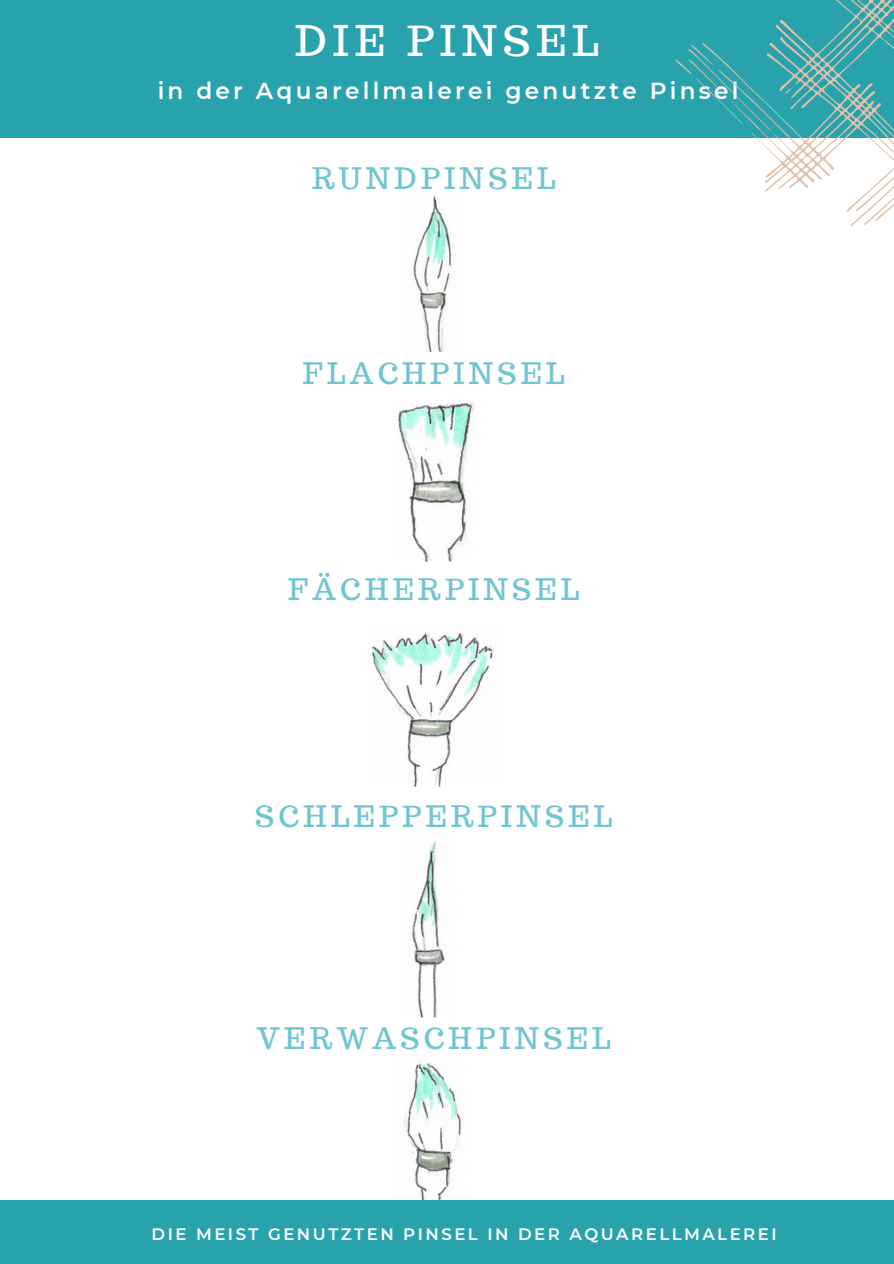
<style>
.page{position:relative;width:894px;height:1264px;background:#fff}
.page>*{position:absolute;margin:0;border:0;box-sizing:border-box;transform-origin:0 0}
.t1{font:41.4px "Trocchi";letter-spacing:.15em;color:#fff}
.t2{font:28.95px "Trocchi";letter-spacing:.15em;color:#70c5d3}
.t3{font:600 23.25px "Montserrat";letter-spacing:.14em;color:#fff}
.t4{font:600 16.5px "Montserrat";letter-spacing:.15em;color:#fff}
</style>
<div class="page">
<div style="left:0;top:0;width:893px;height:137px;background:#28a2ad"></div>
<img style="left:404px;top:1061px;width:57px;height:139px">
<div style="left:0;top:1200px;width:893px;height:63px;background:#28a2ad"></div>
<svg style="left:675px;top:0;width:218px;height:226px"></svg>
<img style="left:372px;top:632px;width:122px;height:155px">
<img style="left:413px;top:196px;width:39px;height:156px">
<img style="left:412px;top:841px;width:33px;height:177px">
<img style="left:398px;top:402px;width:77px;height:160px">
<p class="t1" style="left:295px;top:14px;width:305px">DIE PINSEL</p>
<p class="t3" style="left:158px;top:76px;width:582px">in der Aquarellmalerei genutzte Pinsel</p>
<p class="t2" style="left:312px;top:159px;width:245px">RUNDPINSEL</p>
<p class="t2" style="left:303px;top:354px;width:263px">FLACHPINSEL</p>
<p class="t2" style="left:288px;top:570px;width:292px">FÄCHERPINSEL</p>
<p class="t2" style="left:255px;top:798px;width:358px">SCHLEPPERPINSEL</p>
<p class="t2" style="left:257px;top:1019px;width:355px">VERWASCHPINSEL</p>
<p class="t4" style="left:151px;top:1224px;width:626px">DIE MEIST GENUTZTEN PINSEL IN DER AQUARELLMALEREI</p>
</div>
